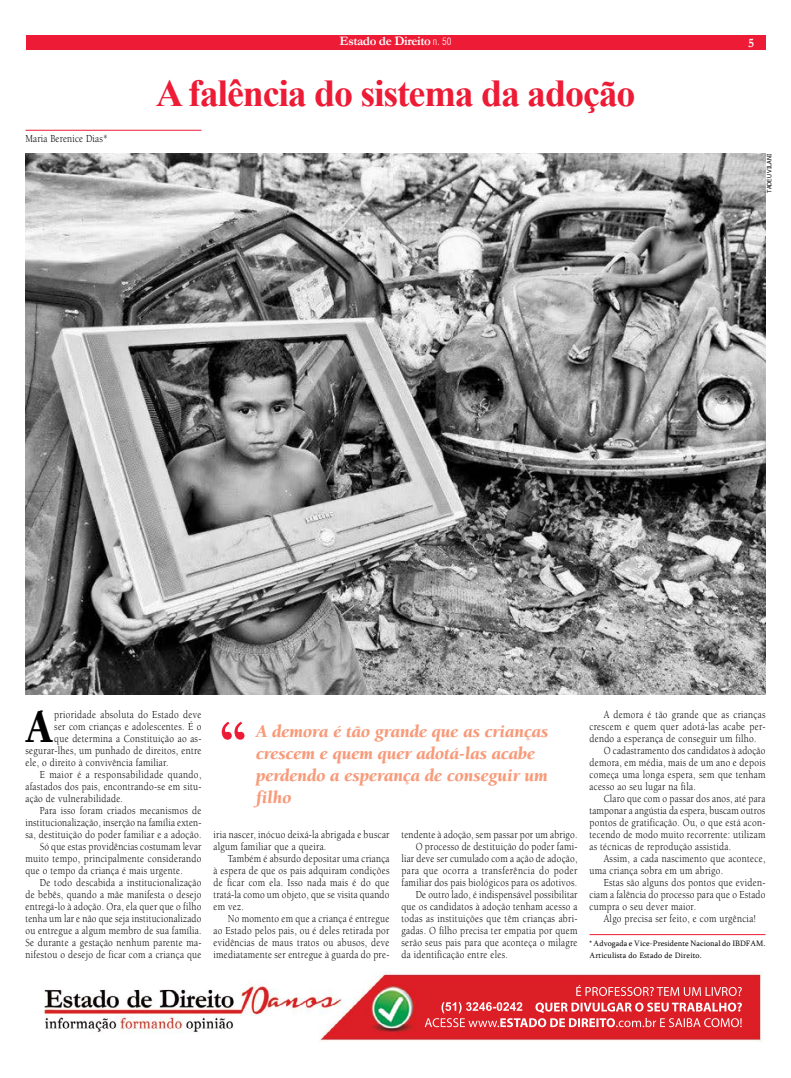
<style>
.page{position:relative;width:791px;height:1078px;background:#fff}
.page>*{position:absolute;margin:0;border:0;box-sizing:border-box;transform-origin:0 0}
.t1{font:900 63px "Berkeley";color:#ed1b35}
.t2{font:900 48.8px "Berkeley";color:#000;scale:.85 1}
.t3{font:700 38px "Times New Roman";letter-spacing:-.03em;color:#ed1b35}
.t4{font:italic 900 18px/22px "Berkeley";color:#f79b7b}
.t5{font:700 13px "Garamond";letter-spacing:-.03em;color:#fff}
.t6{font:11px/12px "Berkeley";letter-spacing:.03em;color:#000;text-align:justify;scale:.85 1}
.t7{font:8px/12px "Sylfaen";letter-spacing:.01em;color:#000}
.t8{font:6px "Tahoma";letter-spacing:-.005em;color:#000}
.s1{font-family:"Swiss 721 BT";font-weight:300;font-stretch:condensed;font-size:10px}
</style>
<div class="page">
<div style="left:26px;top:35px;width:739px;height:15px;background:#ed1b35"></div>
<hr style="left:26px;top:130px;width:175px;height:1px;background:#ed1b35">
<hr style="left:589px;top:933px;width:176px;height:1px;background:#ed1b35">
<img style="left:26px;top:154px;width:739px;height:540px">
<img style="left:44px;top:971px;width:718px;height:70px">
<p class="t5" style="left:340px;top:32px;width:113px">Estado de Direito <span class="s1">n. 50</span></p>
<p class="t5" style="left:748px;top:34px;width:8px">5</p>
<p class="t6" style="left:26px;top:133px;width:98px">Maria Berenice Dias*</p>
<h3 class="t3" style="left:156px;top:67px;width:481px">A falência do sistema da adoção</h3>
<p class="t8" style="left:765px;top:192px;width:40px;rotate:-90deg">tadeu vilani</p>
<h2 class="t2" style="left:26px;top:701px;width:33px">A</h2>
<p class="t6" style="left:54px;top:709px;width:175px">prioridade absoluta do Estado deve</p>
<p class="t6" style="left:54px;top:721px;width:175px">ser com crianças e adolescentes. É o</p>
<p class="t6" style="left:54px;top:733px;width:175px">que determina a Constituição ao as-</p>
<p class="t6" style="left:26px;top:745px;width:209px">segurar-lhes, um punhado de direitos, entre</p>
<p class="t6" style="left:26px;top:757px;width:170px">ele, o direito à convivência familiar.</p>
<p class="t6" style="left:40px;top:769px;width:192px">E maior é a responsabilidade quando,</p>
<p class="t6" style="left:26px;top:781px;width:209px">afastados dos pais, encontrando-se em situ-</p>
<p class="t6" style="left:26px;top:793px;width:116px">ação de vulnerabilidade.</p>
<p class="t6" style="left:40px;top:805px;width:192px">Para isso foram criados mecanismos de</p>
<p class="t6" style="left:26px;top:817px;width:209px">institucionalização, inserção na família exten-</p>
<p class="t6" style="left:26px;top:829px;width:209px">sa, destituição do poder familiar e a adoção.</p>
<p class="t6" style="left:40px;top:841px;width:192px">Só que estas providências costumam levar</p>
<p class="t6" style="left:26px;top:853px;width:209px">muito tempo, principalmente considerando</p>
<p class="t6" style="left:26px;top:865px;width:187px">que o tempo da criança é mais urgente.</p>
<p class="t6" style="left:40px;top:877px;width:192px">De todo descabida a institucionalização</p>
<p class="t6" style="left:26px;top:889px;width:209px">de bebês, quando a mãe manifesta o desejo</p>
<p class="t6" style="left:26px;top:901px;width:208px">entregá-lo à adoção. Ora, ela quer que o filho</p>
<p class="t6" style="left:26px;top:913px;width:208px">tenha um lar e não que seja institucionalizado</p>
<p class="t6" style="left:26px;top:925px;width:209px">ou entregue a algum membro de sua família.</p>
<p class="t6" style="left:26px;top:937px;width:209px">Se durante a gestação nenhum parente ma-</p>
<p class="t6" style="left:26px;top:949px;width:208px">nifestou o desejo de ficar com a criança que</p>
<h1 class="t1" style="left:219px;top:709px;width:29px">“</h1>
<h3 class="t4" style="left:256px;top:720px;width:294px">A demora é tão grande que as crianças crescem e quem quer adotá-las acabe perdendo a esperança de conseguir um filho</h3>
<p class="t6" style="left:213px;top:829px;width:209px">iria nascer, inócuo deixá-la abrigada e buscar algum familiar que a queira.</p>
<p class="t6" style="left:213px;top:853px;width:209px;text-indent:14px">Também é absurdo depositar uma criança à espera de que os pais adquiram condições de ficar com ela. Isso nada mais é do que tratá-la como um objeto, que se visita quando em vez.</p>
<p class="t6" style="left:213px;top:913px;width:209px;text-indent:14px">No momento em que a criança é entregue ao Estado pelos pais, ou é deles retirada por evidências de maus tratos ou abusos, deve imediatamente ser entregue à guarda do pre-</p>
<p class="t6" style="left:401px;top:829px;width:208px">tendente à adoção, sem passar por um abrigo.</p>
<p class="t6" style="left:416px;top:841px;width:192px">O processo de destituição do poder fami-</p>
<p class="t6" style="left:401px;top:853px;width:208px">liar deve ser cumulado com a ação de adoção,</p>
<p class="t6" style="left:401px;top:865px;width:209px">para que ocorra a transferência do poder</p>
<p class="t6" style="left:401px;top:877px;width:208px">familiar dos pais biológicos para os adotivos.</p>
<p class="t6" style="left:416px;top:889px;width:192px">De outro lado, é indispensável possibilitar</p>
<p class="t6" style="left:401px;top:901px;width:209px">que os candidatos à adoção tenham acesso a</p>
<p class="t6" style="left:401px;top:913px;width:209px">todas as instituições que têm crianças abri-</p>
<p class="t6" style="left:401px;top:925px;width:209px">gadas. O filho precisa ter empatia por quem</p>
<p class="t6" style="left:401px;top:937px;width:209px">serão seus pais para que aconteça o milagre</p>
<p class="t6" style="left:401px;top:949px;width:127px">da identificação entre eles.</p>
<p class="t6" style="left:604px;top:709px;width:192px">A demora é tão grande que as crianças</p>
<p class="t6" style="left:589px;top:721px;width:209px">crescem e quem quer adotá-las acabe per-</p>
<p class="t6" style="left:589px;top:733px;width:198px">dendo a esperança de conseguir um filho.</p>
<p class="t6" style="left:604px;top:745px;width:192px">O cadastramento dos candidatos à adoção</p>
<p class="t6" style="left:589px;top:757px;width:209px">demora, em média, mais de um ano e depois</p>
<p class="t6" style="left:589px;top:769px;width:209px">começa uma longa espera, sem que tenham</p>
<p class="t6" style="left:589px;top:781px;width:126px">acesso ao seu lugar na fila.</p>
<p class="t6" style="left:604px;top:793px;width:192px">Claro que com o passar dos anos, até para</p>
<p class="t6" style="left:589px;top:805px;width:208px">tamponar a angústia da espera, buscam outros</p>
<p class="t6" style="left:589px;top:817px;width:209px">pontos de gratificação. Ou, o que está acon-</p>
<p class="t6" style="left:589px;top:829px;width:209px">tecendo de modo muito recorrente: utilizam</p>
<p class="t6" style="left:589px;top:841px;width:168px">as técnicas de reprodução assistida.</p>
<p class="t6" style="left:604px;top:853px;width:192px">Assim, a cada nascimento que acontece,</p>
<p class="t6" style="left:589px;top:865px;width:159px">uma criança sobra em um abrigo.</p>
<p class="t6" style="left:604px;top:877px;width:192px">Estas são alguns dos pontos que eviden-</p>
<p class="t6" style="left:589px;top:889px;width:209px">ciam a falência do processo para que o Estado</p>
<p class="t6" style="left:589px;top:901px;width:127px">cumpra o seu dever maior.</p>
<p class="t6" style="left:604px;top:913px;width:181px">Algo precisa ser feito, e com urgência!</p>
<p class="t7" style="left:589px;top:937px;width:177px">* Advogada e Vice-Presidente Nacional do IBDFAM.<br>Articulista do Estado de Direito.</p>
</div>
